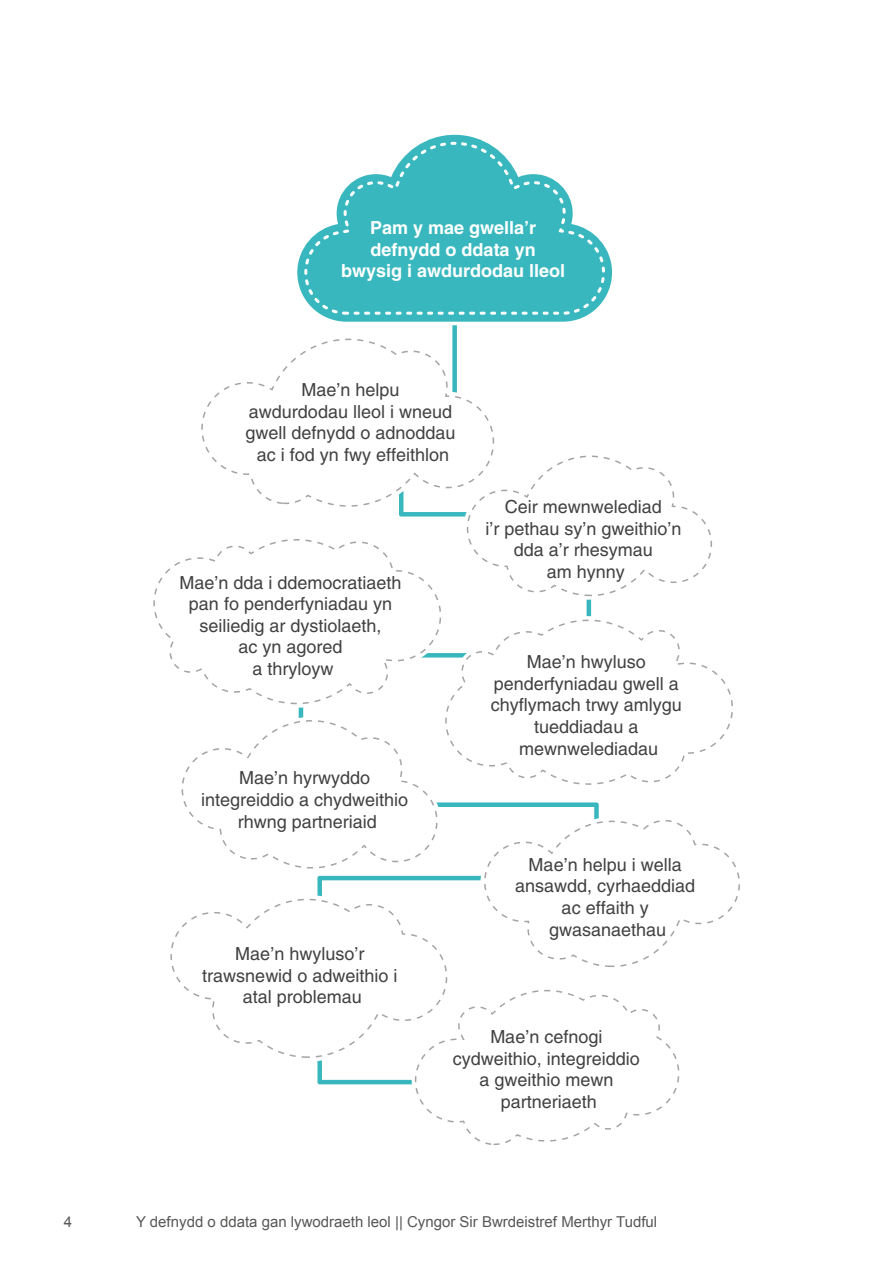
<style>
.page{position:relative;width:893px;height:1263px;background:#fff}
.page>*{position:absolute;margin:0;border:0;box-sizing:border-box;transform-origin:0 0}
.t1{font:18px/21.6px "Helvetica LT Std";color:#424142;text-align:center}
.t2{font:700 18px/21.6px "Helvetica LT Std";color:#fff;text-align:center}
.t3{font:15px "Arial";color:#575756}
</style>
<div class="page">
<svg style="left:297px;top:135px;width:315px;height:187px"></svg>
<svg style="left:304px;top:142px;width:301px;height:173px;fill:#38b8be"></svg>
<svg style="left:201px;top:339px;width:293px;height:168px"></svg>
<svg style="left:461px;top:449px;width:251px;height:153px"></svg>
<svg style="left:153px;top:539px;width:288px;height:165px"></svg>
<svg style="left:445px;top:620px;width:288px;height:92px"></svg>
<svg style="left:170px;top:712px;width:570px;height:433px"></svg>
<p class="t2" style="left:341px;top:217px;width:226px">Pam y mae gwella’r defnydd o ddata yn bwysig i awdurdodau lleol</p>
<p class="t1" style="left:245px;top:379px;width:212px">Mae’n helpu<br>awdurdodau lleol i wneud gwell defnydd o adnoddau ac i fod yn fwy effeithlon</p>
<p class="t1" style="left:179px;top:571px;width:224px">Mae’n dda i ddemocratiaeth pan fo penderfyniadau yn seiliedig ar dystiolaeth,<br>ac yn agored<br>a thryloyw</p>
<p class="t1" style="left:201px;top:767px;width:209px">Mae’n hyrwyddo integreiddio a chydweithio rhwng partneriaid</p>
<p class="t1" style="left:202px;top:943px;width:197px">Mae’n hwyluso’r trawsnewid o adweithio i atal problemau</p>
<p class="t1" style="left:485px;top:496px;width:198px">Ceir mewnwelediad<br>i’r pethau sy’n gweithio’n dda a’r rhesymau<br>am hynny</p>
<p class="t1" style="left:491px;top:651px;width:193px">Mae’n hwyluso penderfyniadau gwell a chyflymach trwy amlygu tueddiadau a mewnwelediadau</p>
<p class="t1" style="left:515px;top:854px;width:182px">Mae’n helpu i wella ansawdd, cyrhaeddiad ac effaith y gwasanaethau</p>
<p class="t1" style="left:453px;top:1026px;width:189px">Mae’n cefnogi cydweithio, integreiddio a gweithio mewn partneriaeth</p>
<p class="t3" style="left:64px;top:1212px;width:10px">4</p>
<p class="t3" style="left:136px;top:1212px;width:523px">Y defnydd o ddata gan lywodraeth leol || Cyngor Sir Bwrdeistref Merthyr Tudful</p>
</div>
